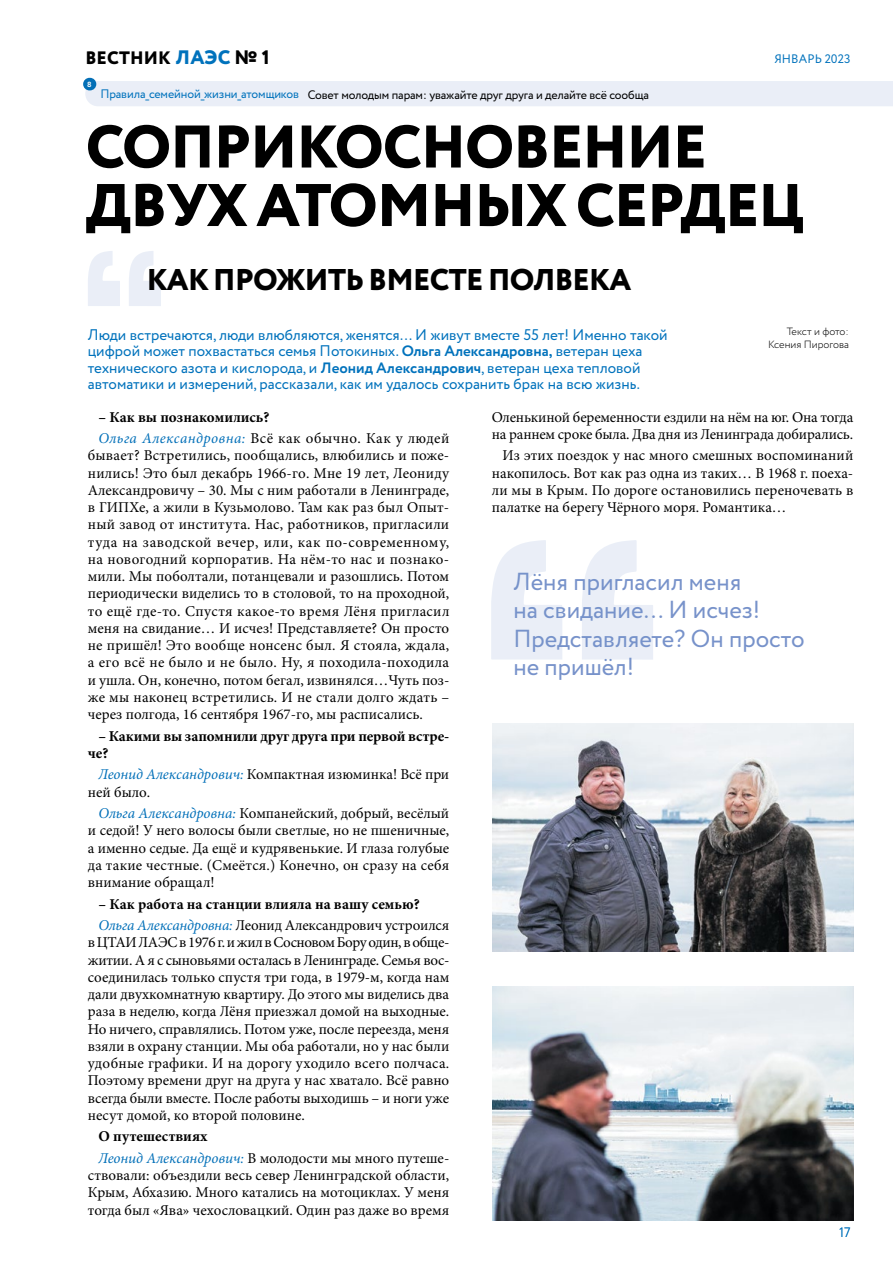
<style>
.page{position:relative;width:893px;height:1263px;background:#fff}
.page>*{position:absolute;margin:0;border:0;box-sizing:border-box;transform-origin:0 0}
.t1{font:800 60px/58.5px "Circe";letter-spacing:-.02em;color:#000}
.t2{font:800 30px "Circe";letter-spacing:-.02em;color:#000}
.t3{font:24px/28.5px "Circe";color:#7792ca}
.t4{font:800 18px "Circe";letter-spacing:.01em;color:#000}
.t5{font:15px/17.2px "Minion Pro";color:#000;text-align:justify}
.t6{font:15px/16.5px "Circe";color:#0072bc}
.t7{font:700 15px/17.2px "Minion Pro";color:#000}
.t8{font:15px/21.5px "Minion Pro";letter-spacing:.03em;color:#000}
.t9{font:300 13.5px "Circe";color:#0072bc}
.t10{font:12px "Circe";letter-spacing:-.01em;color:#000}
.t11{font:12px "Circe";letter-spacing:.01em;color:#0072bc}
.t12{font:300 10.5px/12.6px "Circe";color:#000;text-align:right}
.t13{font:700 7.5px "Circe";color:#fff}
.s1{font-size:19.5px;color:#0072bc}
.s2{font-size:19.5px}
.s3{color:#0072bc}
.s4{font-weight:700}
.s5{font-style:italic;color:#006fb8}
.s6{font-weight:400;font-style:italic;color:#006fb8}
.s7{font-weight:400}
</style>
<div class="page">
<div style="left:85px;top:81px;width:808px;height:25px;background:#eaeef7"></div>
<div style="left:83px;top:78px;width:13px;height:12px;background:#036fb6;border-radius:6px"></div>
<svg style="left:88px;top:251px;width:32px;height:55px"></svg>
<svg style="left:129px;top:251px;width:32px;height:55px"></svg>
<img style="left:492px;top:986px;width:361px;height:235px">
<img style="left:492px;top:723px;width:361px;height:228px">
<svg style="left:491px;top:540px;width:71px;height:119px"></svg>
<svg style="left:582px;top:540px;width:71px;height:120px"></svg>
<p class="t4" style="left:85px;top:46px;width:186px">ВЕСТНИК <span class="s1">ЛАЭС</span> <span class="s2">№ 1</span></p>
<p class="t11" style="left:774px;top:51px;width:78px">ЯНВАРЬ 2023</p>
<p class="t13" style="left:87px;top:79px;width:6px">8</p>
<p class="t10" style="left:100px;top:87px;width:550px"><span class="s3">Правила_семейной_жизни_атомщиков</span> Совет молодым парам: уважайте друг друга и делайте всё сообща</p>
<h1 class="t1" style="left:86px;top:121px;width:720px">СОПРИКОСНОВЕНИЕ<br>ДВУХ АТОМНЫХ СЕРДЕЦ</h1>
<h2 class="t2" style="left:147px;top:259px;width:486px">КАК ПРОЖИТЬ ВМЕСТЕ ПОЛВЕКА</h2>
<p class="t6" style="left:88px;top:327px;width:581px">Люди встречаются, люди влюбляются, женятся… И живут вместе 55 лет! Именно такой цифрой может похвастаться семья Потокиных. <span class="s4">Ольга Александровна,</span> ветеран цеха технического азота и кислорода, и <span class="s4">Леонид Александрович</span>, ветеран цеха тепловой автоматики и измерений, рассказали, как им удалось сохранить брак на всю жизнь.</p>
<p class="t12" style="left:768px;top:325px;width:82px">Текст и фото:<br>Ксения Пирогова</p>
<p class="t8" style="left:98px;top:406px;width:352px"><span class="s4">– Как вы познакомились?<br></span><span class="s5">Ольга Александровна:</span> Всё как обычно. Как у людей</p>
<p class="t5" style="left:88px;top:447px;width:363px">бывает? Встретились, пообщались, влюбились и поже&shy;нились! Это был декабрь 1966-го. Мне 19 лет, Леониду Александровичу – 30. Мы с ним работали в Ленинграде, в ГИПХе, а жили в Кузьмолово. Там как раз был Опыт&shy;ный завод от института. Нас, работников, пригласили туда на заводской вечер, или, как по-современному, на новогодний корпоратив. На нём-то нас и познако&shy;мили. Мы поболтали, потанцевали и разошлись. Потом периодически виделись то в столовой, то на проходной, то ещё где-то. Спустя какое-то время Лёня пригласил меня на свидание… И исчез! Представляете? Он просто не пришёл! Это вообще нонсенс был. Я стояла, ждала, а его всё не было и не было. Ну, я походила-походила и ушла. Он, конечно, потом бегал, извинялся…Чуть поз&shy;же мы наконец встретились. И не стали долго ждать – через полгода, 16 сентября 1967-го, мы расписались.</p>
<p class="t7" style="left:88px;top:727px;width:363px;text-indent:11px">– Какими вы запомнили друг друга при первой встре&shy;че?</p>
<p class="t5" style="left:88px;top:766px;width:363px;text-indent:11px"><span class="s5">Леонид Александрович:</span> Компактная изюминка! Всё при ней было.</p>
<p class="t5" style="left:88px;top:805px;width:363px;text-indent:11px"><span class="s5">Ольга Александровна:</span> Компанейский, добрый, весёлый и седой! У него волосы были светлые, но не пшеничные, а именно седые. Да ещё и кудрявенькие. И глаза голубые да такие честные. (Смеётся.) Конечно, он сразу на себя внимание обращал!</p>
<p class="t7" style="left:98px;top:893px;width:352px;line-height:21.5px">– Как работа на станции влияла на вашу семью?<br><span class="s6">Ольга Александровна:</span> <span class="s7">Леонид Александрович устроился</span></p>
<p class="t5" style="left:88px;top:934px;width:363px">в ЦТАИ ЛАЭС в 1976 г. и жил в Сосновом Бору один, в обще&shy;житии. А я с сыновьями осталась в Ленинграде. Семья вос&shy;соединилась только спустя три года, в 1979-м, когда нам дали двухкомнатную квартиру. До этого мы виделись два раза в неделю, когда Лёня приезжал домой на выходные.<br>Но ничего, справлялись. Потом уже, после переезда, меня взяли в охрану станции. Мы оба работали, но у нас были удобные графики. И на дорогу уходило всего полчаса.<br>Поэтому времени друг на друга у нас хватало. Всё равно всегда были вместе. После работы выходишь – и ноги уже несут домой, ко второй половине.</p>
<p class="t5" style="left:98px;top:1126px;width:352px;line-height:21.5px"><span class="s4">О путешествиях<br></span><span class="s5">Леонид Александрович:</span> В молодости мы много путеше-</p>
<p class="t5" style="left:88px;top:1167px;width:363px">ствовали: объездили весь север Ленинградской области, Крым, Абхазию. Много катались на мотоциклах. У меня тогда был «Ява» чехословацкий. Один раз даже во время</p>
<p class="t5" style="left:492px;top:408px;width:363px">Оленькиной беременности ездили на нём на юг. Она тогда на раннем сроке была. Два дня из Ленинграда добирались.</p>
<p class="t5" style="left:492px;top:447px;width:363px;text-indent:11px">Из этих поездок у нас много смешных воспоминаний накопилось. Вот как раз одна из таких… В 1968 г. поеха&shy;ли мы в Крым. По дороге остановились переночевать в палатке на берегу Чёрного моря. Романтика…</p>
<h3 class="t3" style="left:513px;top:568px;width:293px">Лёня пригласил меня<br>на свидание… И исчез!<br>Представляете? Он просто не пришёл!</h3>
<p class="t9" style="left:839px;top:1224px;width:13px">17</p>
</div>
